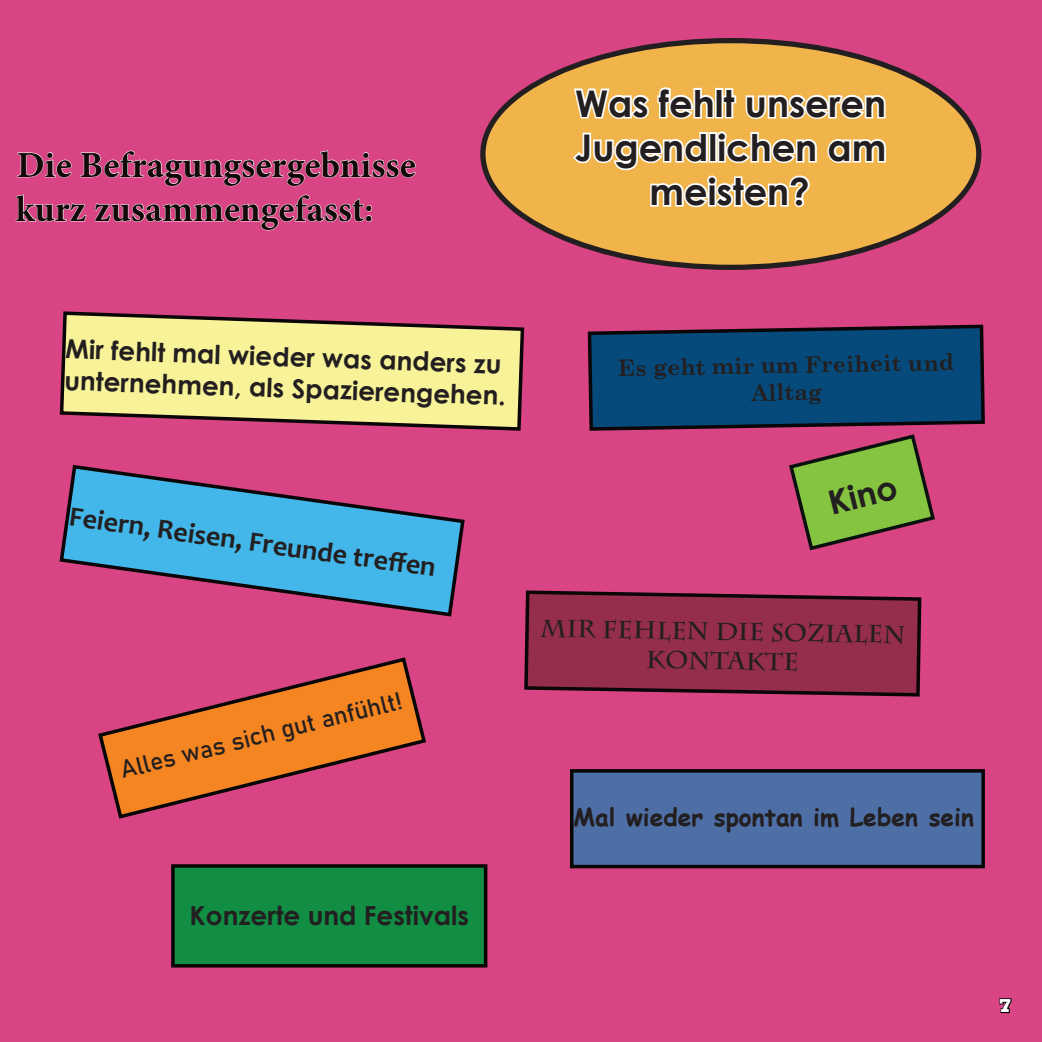
<style>
.page{position:relative;width:1042px;height:1042px;background:#d94584}
.page>*{position:absolute;margin:0;border:0;box-sizing:border-box;transform-origin:0 0}
.t1{font:700 36.75px "Minion Pro";color:#120909}
.t2{font:700 36.75px "Century Gothic";color:#231f20}
.t3{font:700 33.25px "Century Gothic";color:#231f20}
.t4{font:700 28px "Candara";color:#231f20}
.t5{font:700 26.25px/31.5px "Century Gothic";color:#231f20}
.t6{font:700 24.5px/29.4px "Charlemagne Std";color:#231f20;text-align:center}
.t7{font:700 24.5px "Comic Sans MS";color:#231f20}
.t8{font:24.5px "Bahnschrift 400 100";color:#231f20}
.t9{font:700 22.75px/27.3px "Century Schoolbook";color:#231f20;text-align:center}
.t10{font:800 19.25px "Rockwell";color:#fff}
</style>
<div class="page">
<svg style="left:17px;top:152px;width:55px;height:26px"></svg>
<svg style="left:80px;top:150px;width:336px;height:37px"></svg>
<svg style="left:15px;top:194px;width:72px;height:28px"></svg>
<svg style="left:94px;top:194px;width:278px;height:37px"></svg>
<svg style="left:98px;top:657px;width:328px;height:162px"></svg>
<div style="left:173px;top:866px;width:313px;height:100px;background:#118d44"></div>
<div style="left:171px;top:864px;width:316px;height:103px;border:4px solid #070604"></div>
<svg style="left:59px;top:311px;width:466px;height:120px"></svg>
<div style="left:572px;top:771px;width:411px;height:95px;background:#4d6fa6"></div>
<div style="left:570px;top:769px;width:415px;height:99px;border:4px solid #070605"></div>
<svg style="left:59px;top:464px;width:406px;height:153px"></svg>
<svg style="left:587px;top:324px;width:398px;height:100px"></svg>
<svg style="left:524px;top:590px;width:398px;height:107px"></svg>
<svg style="left:589px;top:326px;width:394px;height:225px"></svg>
<div style="left:483px;top:41px;width:496px;height:226px;background:#f0b44b;border-radius:50%"></div>
<svg style="left:573px;top:87px;width:313px;height:121px"></svg>
<svg style="left:999px;top:998px;width:13px;height:16px"></svg>
<p class="t1" style="left:17px;top:139px;width:401px">Die Befragungsergebnisse</p>
<p class="t1" style="left:16px;top:183px;width:359px">kurz zusammengefasst:</p>
<p class="t2" style="left:575px;top:75px;width:312px">Was fehlt unseren</p>
<p class="t2" style="left:575px;top:120px;width:313px">Jugendlichen am</p>
<p class="t2" style="left:649px;top:164px;width:162px">meisten?</p>
<p class="t5" style="left:66px;top:332px;width:443px;rotate:2deg">Mir fehlt mal wieder was anders zu unternehmen, als Spazierengehen.</p>
<p class="t4" style="left:72px;top:499px;width:371px;rotate:8deg">Feiern, Reisen, Freunde treffen</p>
<p class="t8" style="left:116px;top:752px;width:291px;rotate:-14deg">Alles was sich gut anfühlt!</p>
<p class="t5" style="left:190px;top:898px;width:281px">Konzerte und Festivals</p>
<p class="t9" style="left:618px;top:353px;width:337px;rotate:-1deg">Es geht mir um Freiheit und<br>Alltag</p>
<p class="t3" style="left:822px;top:479px;width:71px;rotate:-14deg">Kino</p>
<p class="t6" style="left:541px;top:614px;width:366px;rotate:1deg">Mir fehlen die sozialen<br>Kontakte</p>
<p class="t7" style="left:573px;top:798px;width:402px">Mal wieder spontan im Leben sein</p>
<p class="t10" style="left:999px;top:994px;width:15px">7</p>
</div>
